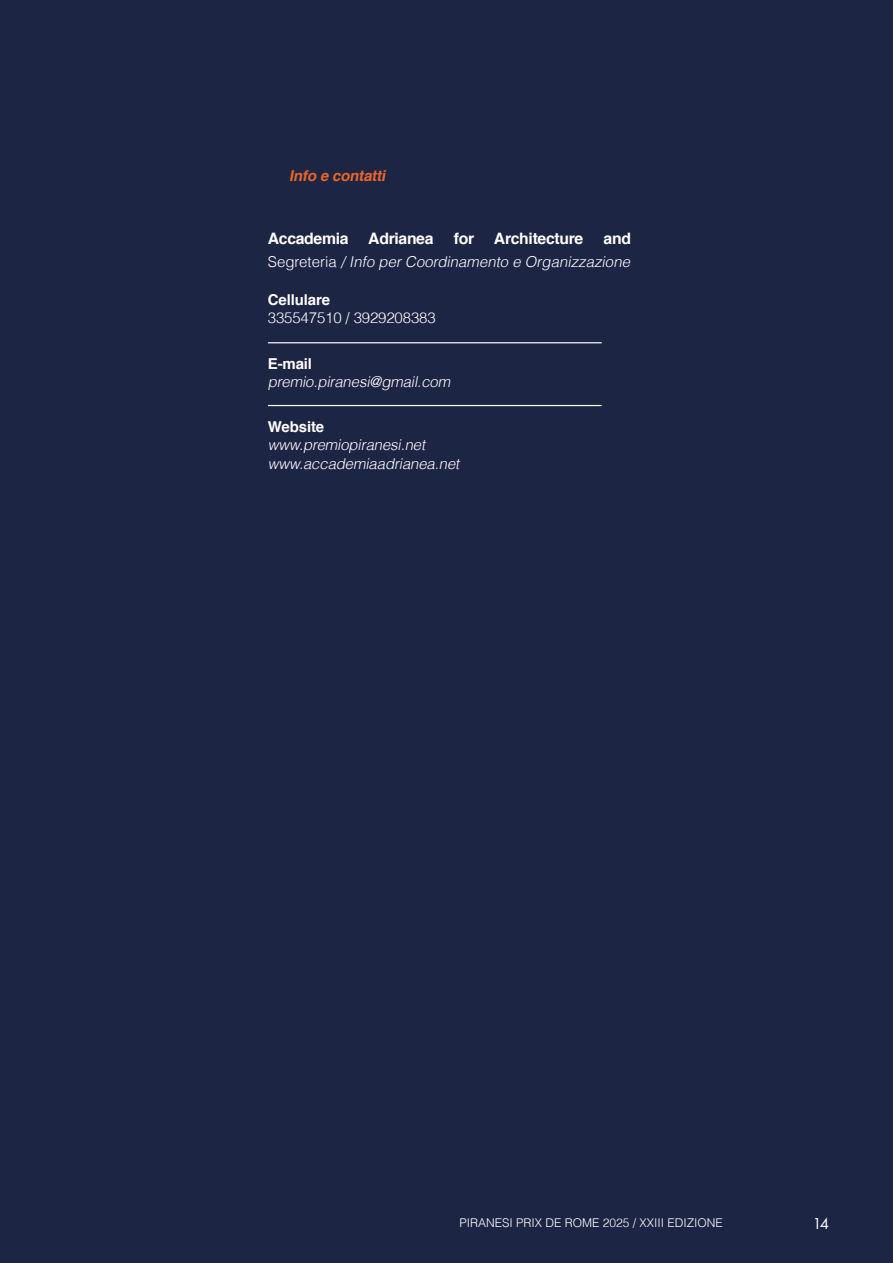
<style>
.page{position:relative;width:893px;height:1263px;background:#1d2545}
.page>*{position:absolute;margin:0;border:0;box-sizing:border-box;transform-origin:0 0}
.t1{font:16.5px "Futura PT";color:#fff}
.t2{font:700 15.75px "Helvetica";letter-spacing:-.02em;color:#fff}
.t3{font:italic 300 15px/19.5px "Helvetica";color:#fff}
.t4{font:700 15px "Helvetica";letter-spacing:-.01em;color:#fff}
.t5{font:300 15px "Helvetica";letter-spacing:-.01em;color:#fff}
.t6{font:italic 700 15px "Helvetica";color:#ec6528}
.t7{font:300 12px "Helvetica";color:#fff}
.s1{font-style:normal}
</style>
<div class="page">
<hr style="left:268px;top:342px;width:334px;height:1px;background:#fff">
<hr style="left:268px;top:405px;width:334px;height:1px;background:#fff">
<p class="t6" style="left:289px;top:164px;width:102px">Info econtatti</p>
<p class="t2" style="left:268px;top:225px;width:82px">Accademia</p>
<p class="t2" style="left:368px;top:225px;width:67px">Adrianea</p>
<p class="t2" style="left:454px;top:225px;width:22px">for</p>
<p class="t2" style="left:494px;top:225px;width:91px">Architecture</p>
<p class="t2" style="left:604px;top:225px;width:29px">and</p>
<p class="t3" style="left:268px;top:252px;width:367px"><span class="s1">S e g r e t e r i a</span> / Info per Coordinamento e Organizzazione</p>
<p class="t4" style="left:268px;top:288px;width:64px">Cellulare</p>
<p class="t5" style="left:268px;top:308px;width:169px">335547510 / 3929208383</p>
<p class="t4" style="left:268px;top:352px;width:46px">E-mail</p>
<p class="t3" style="left:268px;top:372px;width:187px">premio.piranesi@gmail.com</p>
<p class="t4" style="left:268px;top:414px;width:58px">Website</p>
<p class="t3" style="left:268px;top:434px;width:196px">www.premiopiranesi.net www.accademiaadrianea.net</p>
<p class="t7" style="left:459px;top:1215px;width:265px">PIRANESI PRIX DE ROME 2025 / XXIII EDIZIONE</p>
<p class="t1" style="left:812px;top:1213px;width:18px">14</p>
</div>
